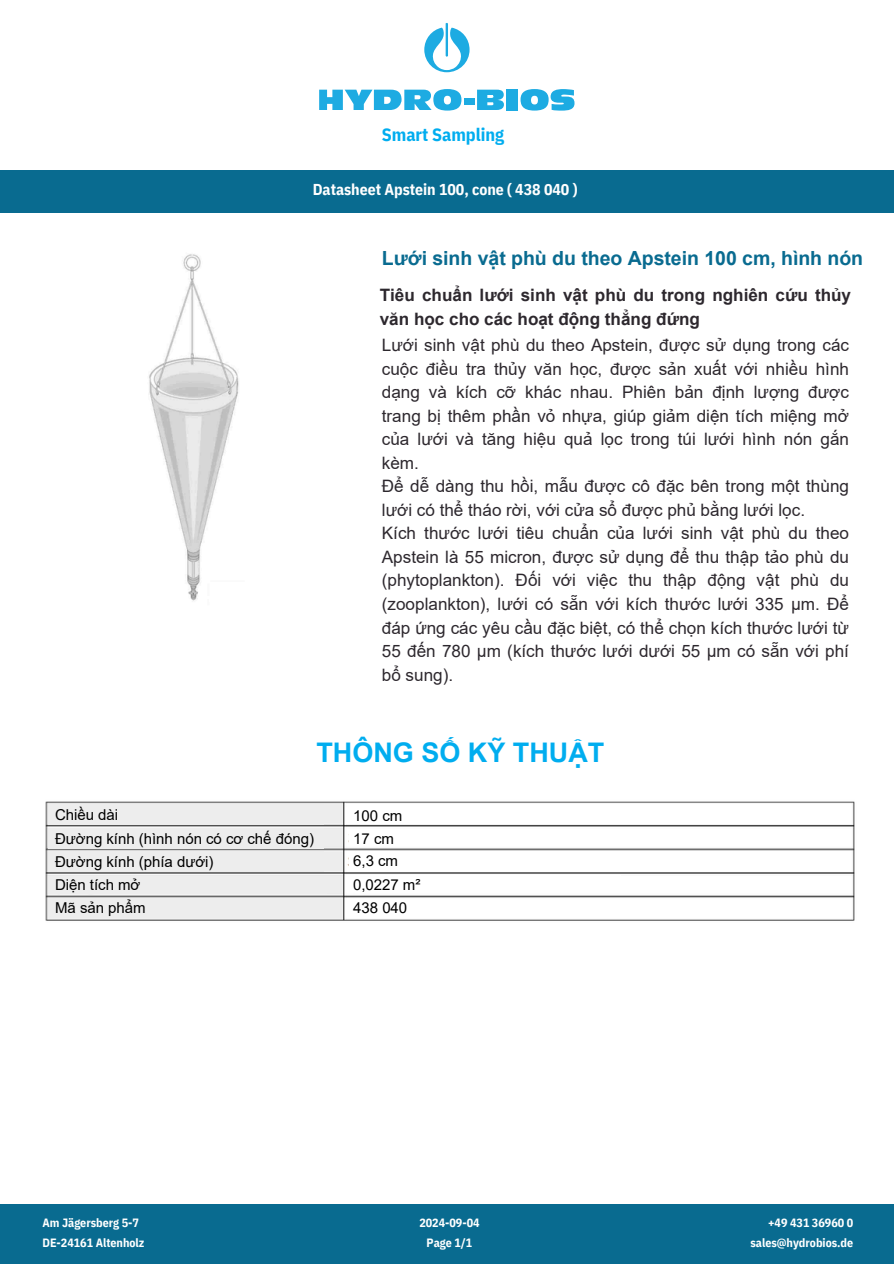
<style>
.page{position:relative;width:894px;height:1264px;background:#fff}
.page>*{position:absolute;margin:0;border:0;box-sizing:border-box;transform-origin:0 0}
.t1{font:700 27px "Arial";color:#00adef}
.t2{font:700 19.5px "Arial";color:#096b90}
.t3{font:700 18px "IBM Plex Sans Cond";color:#00adef}
.t4{font:17.1px/23.5px "Arial";color:#2d282e}
.t5{font:700 17.1px/23.7px "Arial";color:#2d282e}
.t6{font:700 15.75px "IBM Plex Sans Cond";color:#fff}
.t7{font:15px "Arial";color:#000}
.t8{font:700 12px/20.2px "IBM Plex Sans Cond";color:#fff}
</style>
<div class="page">
<svg style="left:424px;top:23px;width:45px;height:49px"></svg>
<div style="left:0;top:170px;width:893px;height:43px;background:#096b90"></div>
<svg style="left:319px;top:89px;width:142px;height:22px"></svg>
<div style="left:464px;top:99px;width:10px;height:5px;background:#1dabe2"></div>
<svg style="left:477px;top:90px;width:27px;height:20px"></svg>
<div style="left:506px;top:90px;width:11px;height:20px;background:#1dabe2"></div>
<svg style="left:520px;top:89px;width:54px;height:22px"></svg>
<div style="left:0;top:1203px;width:893px;height:60px;background:#096b90"></div>
<img style="left:45px;top:801px;width:810px;height:120px">
<div style="left:48px;top:851px;width:276px;height:21px;background:#ededed"></div>
<div style="left:349px;top:829px;width:275px;height:17px;background:#fff"></div>
<div style="left:48px;top:877px;width:279px;height:16px;background:#ededed"></div>
<div style="left:349px;top:853px;width:275px;height:16px;background:#fff"></div>
<div style="left:48px;top:899px;width:279px;height:16px;background:#ededed"></div>
<div style="left:345px;top:875px;width:275px;height:17px;background:#fff"></div>
<div style="left:48px;top:828px;width:276px;height:21px;background:#ededed"></div>
<div style="left:48px;top:804px;width:276px;height:21px;background:#ededed"></div>
<div style="left:345px;top:807px;width:275px;height:16px;background:#fff"></div>
<div style="left:345px;top:899px;width:275px;height:17px;background:#fff"></div>
<img style="left:149px;top:254px;width:90px;height:347px">
<h3 class="t3" style="left:382px;top:122px;width:124px">Smart Sampling</h3>
<h1 class="t6" style="left:313px;top:179px;width:266px">Datasheet Apstein 100, cone ( 438 040 )</h1>
<h4 class="t2" style="left:382px;top:247px;width:482px">Lưới sinh vật phù du theo Apstein 100 cm, hình nón</h4>
<h5 class="t5" style="left:379px;top:283px;width:472px">Tiêu chuẩn lưới sinh vật phù du trong nghiên cứu thủy văn học cho các hoạt động thẳng đứng</h5>
<h5 class="t4" style="left:382px;top:333px;width:468px">Lưới sinh vật phù du theo Apstein, được sử dụng trong các cuộc điều tra thủy văn học, được sản xuất với nhiều hình dạng và kích cỡ khác nhau. Phiên bản định lượng được trang bị thêm phần vỏ nhựa, giúp giảm diện tích miệng mở của lưới và tăng hiệu quả lọc trong túi lưới hình nón gắn kèm.<br>Để dễ dàng thu hồi, mẫu được cô đặc bên trong một thùng lưới có thể tháo rời, với cửa sổ được phủ bằng lưới lọc.<br>Kích thước lưới tiêu chuẩn của lưới sinh vật phù du theo Apstein là 55 micron, được sử dụng để thu thập tảo phù du (phytoplankton). Đối với việc thu thập động vật phù du (zooplankton), lưới có sẵn với kích thước lưới 335 µm. Để đáp ứng các yêu cầu đặc biệt, có thể chọn kích thước lưới từ 55 đến 780 µm (kích thước lưới dưới 55 µm có sẵn với phí bổ sung).</h5>
<p class="t7" style="left:55px;top:806px;width:65px">Chiều dài</p>
<h5 class="t1" style="left:316px;top:738px;width:289px">THÔNG SỐ KỸ THUẬT</h5>
<p class="t7" style="left:353px;top:807px;width:51px">100 cm</p>
<h5 class="t7" style="left:55px;top:830px;width:260px">Đường kính (hình nón có cơ chế đóng)</h5>
<h2 class="t7" style="left:353px;top:830px;width:42px">17 cm</h2>
<p class="t7" style="left:55px;top:853px;width:160px">Đường kính (phía dưới)</p>
<h5 class="t7" style="left:353px;top:852px;width:46px">6,3 cm</h5>
<h5 class="t7" style="left:55px;top:876px;width:87px">Diện tích mở</h5>
<h5 class="t7" style="left:353px;top:876px;width:69px">0,0227 m²</h5>
<h5 class="t7" style="left:55px;top:899px;width:92px">Mã sản phẩm</h5>
<p class="t7" style="left:353px;top:899px;width:56px">438 040</p>
<p class="t8" style="left:43px;top:1211px;width:103px">Am Jägersberg 5-7<br>DE-24161 Altenholz</p>
<h5 class="t8" style="left:419px;top:1211px;width:62px;text-align:center">2024-09-04<br>Page 1/1</h5>
<h5 class="t8" style="left:750px;top:1211px;width:104px;text-align:right">+49 431 36960 0 sales@hydrobios.de</h5>
</div>
